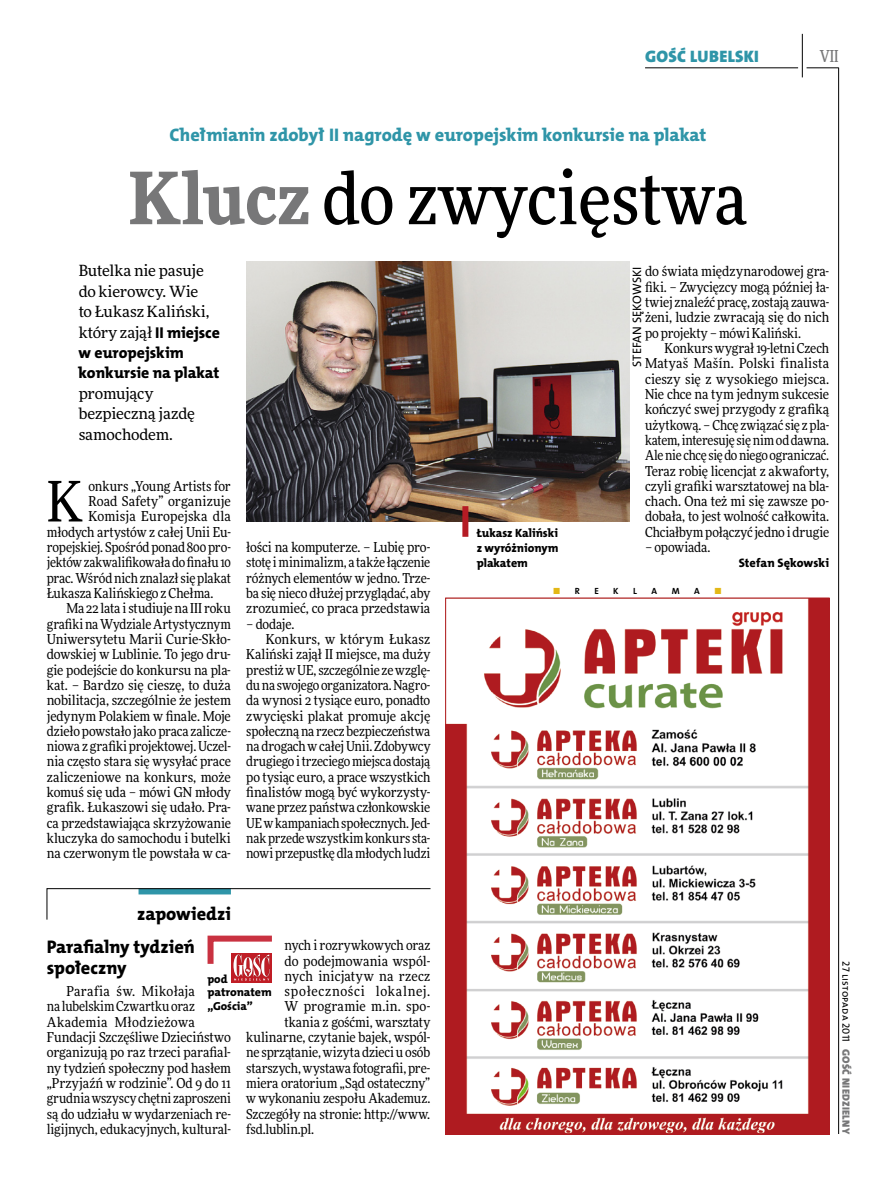
<style>
.page{position:relative;width:893px;height:1191px;background:#fff}
.page>*{position:absolute;margin:0;border:0;box-sizing:border-box;transform-origin:0 0}
.t1{font:500 72px "Freeday Narrow";color:#000}
.t2{font:55.95px "Freeday Narrow News";color:#000}
.t3{font:18.3px "The Mix HP8 Ex Bld";letter-spacing:-.005em;color:#2f95a8}
.t4{font:18.3px/32.8px "The Mix HP8 Ex Bld";letter-spacing:-.005em;color:#000}
.t5{font:16.65px "The Mix HP9 Blk";letter-spacing:.02em;color:#2f95a8}
.t6{font:500 16.5px "Freeday Narrow";color:#777778;scale:.9 1}
.t7{font:15.75px/20.4px "The Mix HP8 Ex Bld";letter-spacing:-.005em;color:#000}
.t8{font:15.45px/20.4px "Freeday News";letter-spacing:-.01em;color:#000}
.t9{font:13.65px/15.3px "Freeday Narrow News";letter-spacing:-.005em;color:#000;text-align:justify}
.t10{font:13.65px "Freeday Narrow News";letter-spacing:.015em;color:#000}
.t11{font:13.65px "Freeday Narrow News";letter-spacing:.02em;color:#000}
.t12{font:13.65px "Freeday Narrow News";letter-spacing:.05em;color:#000}
.t13{font:12.3px "The Mix HP8 Ex Bld";color:#000}
.t14{font:12.3px "The Mix HP5 Plain";color:#000}
.t15{font:12px/15.3px "The Mix HP8 Ex Bld";letter-spacing:-.005em;color:#000;text-align:justify}
.t16{font:11.7px/13.5px "The Mix HP8 Ex Bld";letter-spacing:-.005em;color:#000}
.t17{font:10.5px "The Mix HP5 Plain";color:#000}
.t18{font:10.5px "The Mix HP9 Blk";letter-spacing:.025em;color:#777778}
.t19{font:9px "The Mix HP7 Bld";color:#000}
.t20{font:9px "The Mix HP7 Bld";color:#e3b816}
.s1{font-weight:900;color:#777778}
.s2{font-family:"The Mix HP8 Ex Bld";font-size:15.75px}
.s3{color:#000}
</style>
<div class="page">
<hr style="left:806px;top:68px;width:33px;height:1px;background:#000">
<hr style="left:645px;top:68px;width:153px;height:1px;background:#000">
<hr style="left:838px;top:68px;width:1px;height:1066px;background:#000">
<hr style="left:802px;top:34px;width:1px;height:43px;background:#000">
<svg style="left:47px;top:888px;width:384px;height:32px"></svg>
<svg style="left:231px;top:980px;width:41px;height:2px"></svg>
<svg style="left:207px;top:935px;width:65px;height:45px"></svg>
<img style="left:246px;top:261px;width:384px;height:260px">
<div style="left:462px;top:506px;width:6px;height:31px;background:#b51b24"></div>
<img style="left:447px;top:600px;width:380px;height:532px">
<p class="t5" style="left:645px;top:46px;width:115px">GOŚĆ LUBELSKI</p>
<p class="t6" style="left:820px;top:46px;width:22px">VII</p>
<h3 class="t3" style="left:169px;top:123px;width:538px">Chełmianin zdobył II nagrodę w europejskim konkursie na plakat</h3>
<h1 class="t1" style="left:129px;top:154px;width:620px"><span class="s1">Klucz</span> do zwycięstwa</h1>
<p class="t8" style="left:79px;top:260px;width:143px">Butelka nie pasuje do kierowcy. Wie<br>to Łukasz Kaliński, który zajął <span class="s2">II miejsce</span></p>
<p class="t7" style="left:79px;top:342px;width:142px">w europejskim konkursie na plakat</p>
<p class="t8" style="left:79px;top:383px;width:118px">promujący bezpieczną jazdę samochodem.</p>
<p class="t9" style="left:645px;top:264px;width:186px">do świata międzynarodowej gra&shy;fiki. – Zwycięzcy mogą później ła&shy;twiej znaleźć pracę, zostają zauwa&shy;żeni, ludzie zwracają się do nich po projekty – mówi Kaliński.</p>
<p class="t9" style="left:645px;top:340px;width:186px;text-indent:20px">Konkurs wygrał 19-letni Czech Matyaš Mašín. Polski finalista cieszy się z wysokiego miejsca.<br>Nie chce na tym jednym sukcesie kończyć swej przygody z grafiką użytkową. – Chcę związać się z pla&shy;katem, interesuję się nim od dawna.<br>Ale nie chcę się do niego ograniczać.<br>Teraz robię licencjat z akwaforty, czyli grafiki warsztatowej na bla&shy;chach. Ona też mi się zawsze po&shy;dobała, to jest wolność całkowita.<br>Chciałbym połączyć jedno i drugie</p>
<p class="t9" style="left:645px;top:539px;width:67px">– opowiada.</p>
<p class="t13" style="left:739px;top:555px;width:92px">Stefan Sękowski</p>
<p class="t14" style="left:629px;top:367px;width:102px;rotate:-90deg">Stefan Sękowski</p>
<h2 class="t2" style="left:47px;top:467px;width:38px">K</h2>
<p class="t9" style="left:89px;top:478px;width:144px">onkurs „Young Artists for</p>
<p class="t9" style="left:89px;top:493px;width:144px">Road Safety” organizuje</p>
<p class="t9" style="left:89px;top:509px;width:144px">Komisja Europejska dla</p>
<p class="t9" style="left:47px;top:524px;width:186px">młodych artystów z całej Unii Eu-</p>
<p class="t9" style="left:47px;top:539px;width:186px">ropejskiej. Spośród ponad 800 pro-</p>
<p class="t9" style="left:47px;top:555px;width:186px">jektów zakwalifikowała do finału 10</p>
<p class="t9" style="left:47px;top:570px;width:186px">prac. Wśród nich znalazł się plakat</p>
<p class="t9" style="left:47px;top:585px;width:168px">Łukasza Kalińskiego z Chełma.</p>
<p class="t9" style="left:66px;top:600px;width:166px">Ma 22 lata i studiuje na III roku</p>
<p class="t9" style="left:47px;top:616px;width:186px">grafiki na Wydziale Artystycznym</p>
<p class="t9" style="left:47px;top:631px;width:186px">Uniwersytetu Marii Curie-Skło-</p>
<p class="t9" style="left:47px;top:646px;width:186px">dowskiej w Lublinie. To jego dru-</p>
<p class="t9" style="left:47px;top:662px;width:186px">gie podejście do konkursu na pla-</p>
<p class="t9" style="left:47px;top:677px;width:186px">kat. – Bardzo się cieszę, to duża</p>
<p class="t9" style="left:47px;top:692px;width:186px">nobilitacja, szczególnie że jestem</p>
<p class="t9" style="left:47px;top:708px;width:186px">jedynym Polakiem w finale. Moje</p>
<p class="t9" style="left:47px;top:723px;width:186px">dzieło powstało jako praca zalicze-</p>
<p class="t9" style="left:47px;top:738px;width:186px">niowa z grafiki projektowej. Uczel-</p>
<p class="t9" style="left:47px;top:754px;width:186px">nia często stara się wysyłać prace</p>
<p class="t9" style="left:47px;top:769px;width:186px">zaliczeniowe na konkurs, może</p>
<p class="t9" style="left:47px;top:784px;width:186px">komuś się uda – mówi GN młody</p>
<p class="t9" style="left:47px;top:799px;width:186px">grafik. Łukaszowi się udało. Pra-</p>
<p class="t9" style="left:47px;top:815px;width:186px">ca przedstawiająca skrzyżowanie</p>
<p class="t9" style="left:47px;top:830px;width:186px">kluczyka do samochodu i butelki</p>
<p class="t9" style="left:47px;top:845px;width:186px">na czerwonym tle powstała w ca-</p>
<p class="t15" style="left:477px;top:525px;width:83px">Łukasz Kaliński z wyróżnionym plakatem</p>
<p class="t20" style="left:553px;top:585px;width:28px">■ <span class="s3">R</span></p>
<p class="t19" style="left:594px;top:585px;width:6px">E</p>
<p class="t19" style="left:613px;top:585px;width:19px">KLAMA</p>
<p class="t20" style="left:714px;top:585px;width:9px">■</p>
<p class="t9" style="left:246px;top:539px;width:186px">łości na komputerze. – Lubię pro&shy;stotę i minimalizm, a także łączenie różnych elementów w jedno. Trze&shy;ba się nieco dłużej przyglądać, aby zrozumieć, co praca przedstawia</p>
<p class="t9" style="left:246px;top:616px;width:50px">– dodaje.</p>
<p class="t11" style="left:266px;top:630px;width:166px">Konkurs, w którym Łukasz</p>
<p class="t9" style="left:246px;top:646px;width:186px">Kaliński zajął II miejsce, ma duży</p>
<p class="t9" style="left:246px;top:662px;width:186px">prestiż w UE, szczególnie ze wzglę-</p>
<p class="t9" style="left:246px;top:677px;width:186px">du na swojego organizatora. Nagro-</p>
<p class="t9" style="left:246px;top:692px;width:186px">da wynosi 2 tysiące euro, ponadto</p>
<p class="t9" style="left:246px;top:708px;width:186px">zwycięski plakat promuje akcję</p>
<p class="t9" style="left:246px;top:723px;width:186px">społeczną na rzecz bezpieczeństwa</p>
<p class="t9" style="left:246px;top:738px;width:186px">na drogach w całej Unii. Zdobywcy</p>
<p class="t9" style="left:246px;top:754px;width:186px">drugiego i trzeciego miejsca dostają</p>
<p class="t9" style="left:246px;top:769px;width:186px">po tysiąc euro, a prace wszystkich</p>
<p class="t9" style="left:246px;top:784px;width:186px">finalistów mogą być wykorzysty-</p>
<p class="t9" style="left:246px;top:799px;width:186px">wane przez państwa członkowskie</p>
<p class="t9" style="left:246px;top:815px;width:186px">UE w kampaniach społecznych. Jed-</p>
<p class="t9" style="left:246px;top:830px;width:186px">nak przede wszystkim konkurs sta-</p>
<p class="t9" style="left:246px;top:845px;width:186px">nowi przepustkę dla młodych ludzi</p>
<h3 class="t4" style="left:47px;top:897px;width:186px;text-indent:90px">zapowiedzi<br>Parafialny tydzień</h3>
<h3 class="t4" style="left:47px;top:951px;width:81px">społeczny</h3>
<p class="t9" style="left:47px;top:983px;width:186px;text-align:left;text-indent:20px">Parafia św. Mikołaja<br>na lubelskim Czwartku oraz<br>Akademia Młodzieżowa<br>Fundacji Szczęśliwe Dzieciństwo organizują po raz trzeci parafial&shy;ny tydzień społeczny pod hasłem „Przyjaźń w rodzinie”. Od 9 do 11 grudnia wszyscy chętni zaproszeni są do udziału w wydarzeniach re&shy;ligijnych, edukacyjnych, kultural-</p>
<p class="t9" style="left:284px;top:937px;width:147px">nych i rozrywkowych oraz</p>
<p class="t9" style="left:284px;top:953px;width:147px">do podejmowania wspól-</p>
<p class="t10" style="left:284px;top:967px;width:147px">nych inicjatyw na rzecz</p>
<p class="t12" style="left:284px;top:983px;width:147px">społeczności lokalnej.</p>
<p class="t10" style="left:284px;top:998px;width:147px">W programie m.in. spo-</p>
<p class="t9" style="left:284px;top:1014px;width:147px">tkania z gośćmi, warsztaty</p>
<p class="t9" style="left:246px;top:1029px;width:186px">kulinarne, czytanie bajek, wspól-</p>
<p class="t9" style="left:246px;top:1044px;width:186px">ne sprzątanie, wizyta dzieci u osób</p>
<p class="t9" style="left:246px;top:1060px;width:186px">starszych, wystawa fotografii, pre-</p>
<p class="t9" style="left:246px;top:1075px;width:186px">miera oratorium „Sąd ostateczny”</p>
<p class="t9" style="left:246px;top:1090px;width:186px">w wykonaniu zespołu Akademuz.</p>
<p class="t9" style="left:246px;top:1106px;width:186px">Szczegóły na stronie: http://www.</p>
<p class="t9" style="left:246px;top:1121px;width:69px">fsd.lublin.pl.</p>
<p class="t16" style="left:208px;top:972px;width:66px">pod patronatem „Gościa”</p>
<p class="t17" style="left:853px;top:961px;width:82px;rotate:90deg">27 listopada 2011</p>
<p class="t18" style="left:853px;top:1049px;width:86px;rotate:90deg">GOŚĆ NIEDZIELNY</p>
</div>
